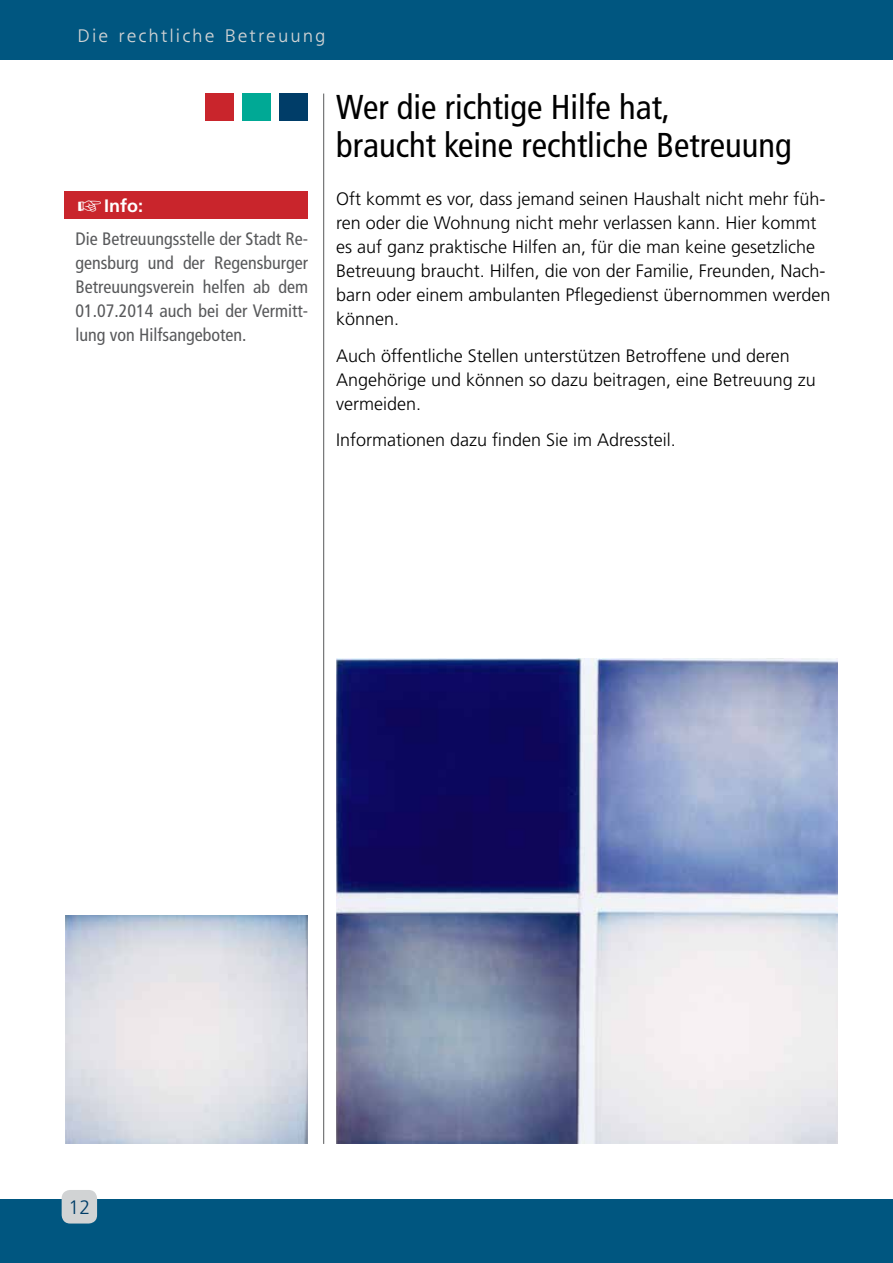
<style>
.page{position:relative;width:893px;height:1263px;background:#fff}
.page>*{position:absolute;margin:0;border:0;box-sizing:border-box;transform-origin:0 0}
.t1{font:condensed 34.5px/37.5px "Frutiger LT Std";color:#000}
.t2{font:300 19.5px "Frutiger LT Std";color:#003d68}
.t3{font:300 18px/24px "Frutiger LT Std";color:#000}
.t4{font:condensed 18px/24px "Frutiger LT Std";color:#58595b;text-align:justify}
.t5{font:300 18px "Freeborn SB";letter-spacing:.15em;color:#d1d3d4}
.t6{font:700 18px "Frutiger LT Std";color:#fff}
.s1{font-family:"Dingb Nr 1";font-weight:400;font-size:22.5px}
</style>
<div class="page">
<div style="left:0;top:1199px;width:893px;height:64px;background:#005680"></div>
<div style="left:62px;top:1190px;width:35px;height:33px;background:#d1d3d4;border-radius:9px"></div>
<div style="left:0;top:0;width:893px;height:60px;background:#005680"></div>
<hr style="left:323px;top:94px;width:1px;height:1050px;background:#58595b">
<div style="left:64px;top:191px;width:244px;height:27px;background:#c9252c"></div>
<div style="left:205px;top:94px;width:29px;height:27px;background:#c9252c"></div>
<div style="left:242px;top:94px;width:29px;height:27px;background:#00a995"></div>
<div style="left:279px;top:94px;width:29px;height:27px;background:#003d68"></div>
<img style="left:336px;top:659px;width:502px;height:485px">
<img style="left:66px;top:915px;width:242px;height:229px">
<p class="t5" style="left:78px;top:25px;width:249px">Die rechtliche Betreuung</p>
<h1 class="t1" style="left:336px;top:89px;width:457px">Wer die richtige Hilfe hat,<br>braucht keine rechtliche Betreuung</h1>
<p class="t6" style="left:77px;top:196px;width:68px"><span class="s1">H</span>Info:</p>
<p class="t3" style="left:336px;top:187px;width:496px">Oft kommt es vor, dass jemand seinen Haushalt nicht mehr füh&shy;ren oder die Wohnung nicht mehr verlassen kann. Hier kommt es auf ganz praktische Hilfen an, für die man keine gesetzliche Betreuung braucht. Hilfen, die von der Familie, Freunden, Nach&shy;barn oder einem ambulanten Pflegedienst übernommen werden können.</p>
<p class="t3" style="left:336px;top:344px;width:481px">Auch öffentliche Stellen unterstützen Betroffene und deren<br>Angehörige und können so dazu beitragen, eine Betreuung zu vermeiden.</p>
<p class="t3" style="left:336px;top:428px;width:341px">Informationen dazu finden Sie im Adressteil.</p>
<p class="t4" style="left:76px;top:227px;width:234px">Die Betreuungsstelle der Stadt Re&shy;gensburg und der Regensburger Betreuungsverein helfen ab dem 01.07.2014 auch bei der Vermitt&shy;lung von Hilfsangeboten.</p>
<p class="t2" style="left:69px;top:1196px;width:23px">12</p>
</div>
